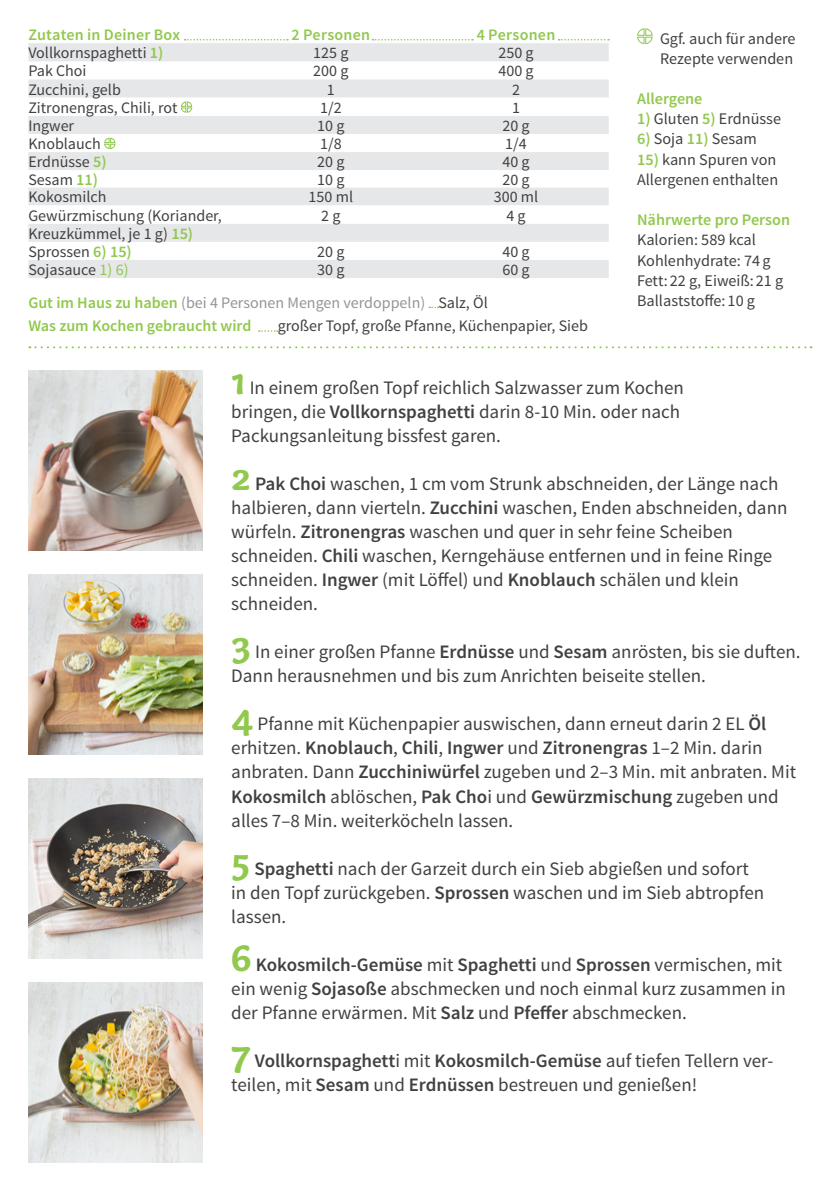
<style>
.page{position:relative;width:840px;height:1191px;background:#fff}
.page>*{position:absolute;margin:0;border:0;box-sizing:border-box;transform-origin:0 0}
.FRONT___BACK_Running{font:19px/24px "Source Sans Pro";color:#414042}
.BACK_Text_next_to_ta{font:16.2px/20.2px "Source Sans Pro";color:#414042}
.BACK_Text_next_to_ta-2{font:600 16.2px "Source Sans Pro";color:#91c84e}
.BACK_Table_Content_L{font:16px "Source Sans Pro";color:#414042}
.BACK_Table_Content_C{font:16px "Source Sans Pro";color:#414042}
.BACK_Table_Content_L-2{font:16px "Source Sans Pro";color:#939598}
.BACK_Table_Header_CE{font:600 16px "Source Sans Pro";letter-spacing:.015em;color:#91c84e}
.BACK_Table_Content_L-3{font:600 16px "Source Sans Pro";color:#91c84e}
.s1{font-weight:600;font-size:16.2px;color:#91c84e}
.s2{font-size:16.2px;color:#91c84e}
.s3{font-weight:600;color:#91c84e}
.s4{color:#414042}
.s5{font-family:"Capucine Basic";font-weight:700;font-size:40px;color:#91c84e}
.s6{font-weight:600}
</style>
<div class="page">
<div style="left:556px;top:38px;width:61px;height:12px;background:#000;opacity:.2"></div>
<svg style="left:558px;top:39px;width:50px;height:1px"></svg>
<div style="left:182px;top:38px;width:114px;height:12px;background:#000;opacity:.2"></div>
<svg style="left:184px;top:39px;width:104px;height:1px"></svg>
<div style="left:370px;top:38px;width:111px;height:12px;background:#000;opacity:.2"></div>
<svg style="left:372px;top:39px;width:101px;height:1px"></svg>
<img style="left:28px;top:982px;width:175px;height:180px">
<img style="left:28px;top:778px;width:175px;height:180px">
<img style="left:28px;top:574px;width:175px;height:180px">
<img style="left:28px;top:370px;width:175px;height:180px">
<svg style="left:29px;top:346px;width:782px;height:2px"></svg>
<svg style="left:637px;top:28px;width:16px;height:17px"></svg>
<svg style="left:28px;top:43px;width:580px;height:199px;fill:#e6e7e8"></svg>
<svg style="left:28px;top:98px;width:580px;height:126px"></svg>
<div style="left:28px;top:260px;width:580px;height:18px;background:#e6e7e8"></div>
<svg style="left:180px;top:101px;width:13px;height:12px"></svg>
<svg style="left:103px;top:137px;width:13px;height:13px"></svg>
<svg style="left:258px;top:330px;width:20px;height:2px"></svg>
<p class="BACK_Table_Header_CE" style="left:28px;top:25px;width:153px">Zutaten in Deiner Box</p>
<p class="BACK_Table_Header_CE" style="left:291px;top:25px;width:80px">2 Personen</p>
<p class="BACK_Table_Header_CE" style="left:476px;top:25px;width:80px">4 Personen</p>
<p class="BACK_Table_Content_L" style="left:28px;top:43px;width:136px">Vollkornspaghetti <span class="s1">1)</span></p>
<p class="BACK_Table_Content_C" style="left:313px;top:43px;width:37px">125 g</p>
<p class="BACK_Table_Content_C" style="left:498px;top:43px;width:37px">250 g</p>
<p class="BACK_Table_Content_L" style="left:28px;top:61px;width:60px">Pak Choi</p>
<p class="BACK_Table_Content_C" style="left:313px;top:61px;width:37px">200 g</p>
<p class="BACK_Table_Content_C" style="left:498px;top:61px;width:37px">400 g</p>
<p class="BACK_Table_Content_L" style="left:28px;top:79px;width:94px">Zucchini, gelb</p>
<p class="BACK_Table_Content_C" style="left:327px;top:79px;width:9px">1</p>
<p class="BACK_Table_Content_C" style="left:512px;top:79px;width:9px">2</p>
<p class="BACK_Table_Content_L" style="left:28px;top:98px;width:151px">Zitronengras, Chili, rot</p>
<p class="BACK_Table_Content_C" style="left:320px;top:97px;width:23px">1/2</p>
<p class="BACK_Table_Content_C" style="left:512px;top:97px;width:9px">1</p>
<p class="BACK_Table_Content_L" style="left:28px;top:116px;width:47px">Ingwer</p>
<p class="BACK_Table_Content_C" style="left:317px;top:116px;width:29px">10 g</p>
<p class="BACK_Table_Content_C" style="left:502px;top:116px;width:29px">20 g</p>
<p class="BACK_Table_Content_L" style="left:28px;top:134px;width:74px">Knoblauch</p>
<p class="BACK_Table_Content_C" style="left:320px;top:134px;width:23px">1/8</p>
<p class="BACK_Table_Content_C" style="left:505px;top:134px;width:23px">1/4</p>
<p class="BACK_Table_Content_L" style="left:28px;top:152px;width:80px">Erdnüsse <span class="s1">5)</span></p>
<p class="BACK_Table_Content_C" style="left:317px;top:152px;width:29px">20 g</p>
<p class="BACK_Table_Content_C" style="left:502px;top:152px;width:29px">40 g</p>
<p class="BACK_Table_Content_L" style="left:28px;top:170px;width:71px">Sesam <span class="s1">11)</span></p>
<p class="BACK_Table_Content_C" style="left:317px;top:169px;width:29px">10 g</p>
<p class="BACK_Table_Content_C" style="left:502px;top:169px;width:29px">20 g</p>
<p class="BACK_Table_Content_L" style="left:28px;top:187px;width:80px">Kokosmilch</p>
<p class="BACK_Table_Content_C" style="left:308px;top:187px;width:46px">150 ml</p>
<p class="BACK_Table_Content_C" style="left:493px;top:187px;width:46px">300 ml</p>
<p class="BACK_Table_Content_L" style="left:28px;top:205px;width:195px">Gewürzmischung (Koriander,</p>
<p class="BACK_Table_Content_C" style="left:321px;top:205px;width:21px">2 g</p>
<p class="BACK_Table_Content_C" style="left:506px;top:205px;width:21px">4 g</p>
<p class="BACK_Table_Content_L" style="left:28px;top:223px;width:166px">Kreuzkümmel, je 1 g) <span class="s1">15)</span></p>
<p class="BACK_Table_Content_L" style="left:28px;top:242px;width:105px">Sprossen <span class="s1">6) 15)</span></p>
<p class="BACK_Table_Content_C" style="left:317px;top:242px;width:29px">20 g</p>
<p class="BACK_Table_Content_C" style="left:502px;top:242px;width:29px">40 g</p>
<p class="BACK_Table_Content_L" style="left:28px;top:260px;width:102px">Sojasauce <span class="s2">1) 6)</span></p>
<p class="BACK_Table_Content_C" style="left:317px;top:260px;width:29px">30 g</p>
<p class="BACK_Table_Content_C" style="left:502px;top:260px;width:29px">60 g</p>
<p class="BACK_Table_Content_L-2" style="left:28px;top:292px;width:460px"><span class="s3">Gut im Haus zu haben</span> (bei 4 Personen Mengen verdoppeln) <span class="s4">Salz, Öl</span></p>
<p class="BACK_Table_Content_L-3" style="left:28px;top:316px;width:224px">Was zum Kochen gebraucht wird</p>
<p class="BACK_Table_Content_L" style="left:277px;top:316px;width:312px">großer Topf, große Pfanne, Küchenpapier, Sieb</p>
<p class="BACK_Text_next_to_ta" style="left:659px;top:29px;width:137px">Ggf. auch für andere<br>Rezepte verwenden</p>
<p class="BACK_Text_next_to_ta-2" style="left:636px;top:88px;width:67px">Allergene</p>
<p class="BACK_Text_next_to_ta" style="left:636px;top:109px;width:145px"><span class="s3">1)</span> Gluten <span class="s3">5)</span> Erdnüsse</p>
<p class="BACK_Text_next_to_ta" style="left:636px;top:129px;width:121px"><span class="s3">6)</span> Soja <span class="s3">11)</span> Sesam</p>
<p class="BACK_Text_next_to_ta" style="left:636px;top:149px;width:142px"><span class="s3">15)</span> kann Spuren von<br>Allergenen enthalten</p>
<p class="BACK_Text_next_to_ta-2" style="left:636px;top:210px;width:154px">Nährwerte pro Person</p>
<p class="BACK_Text_next_to_ta" style="left:636px;top:230px;width:120px">Kalorien: 589 kcal</p>
<p class="BACK_Text_next_to_ta" style="left:636px;top:250px;width:148px">Kohlenhydrate: 74g<br>Fett: 22 g, Eiweiß: 21 g</p>
<p class="BACK_Text_next_to_ta" style="left:636px;top:291px;width:119px">Ballaststoffe: 10 g</p>
<p class="FRONT___BACK_Running" style="left:231px;top:376px;width:454px"><span class="s5">1</span> In einem großen Topf reichlich Salzwasser zum Kochen bringen, die <span class="s6">Vollkornspaghetti</span> darin 8-10 Min. oder nach<br>Packungsanleitung bissfest garen.</p>
<p class="FRONT___BACK_Running" style="left:231px;top:472px;width:557px"><span class="s5">2</span> <span class="s6">Pak Choi</span> waschen, 1 cm vom Strunk abschneiden, der Länge nach halbieren, dann vierteln. <span class="s6">Zucchini</span> waschen, Enden abschneiden, dann würfeln. <span class="s6">Zitronengras</span> waschen und quer in sehr feine Scheiben schneiden. <span class="s6">Chili</span> waschen, Kerngehäuse entfernen und in feine Ringe schneiden. <span class="s6">Ingwer</span> (mit Löffel) und <span class="s6">Knoblauch</span> schälen und klein schneiden.</p>
<p class="FRONT___BACK_Running" style="left:231px;top:640px;width:570px"><span class="s5">3</span> In einer großen Pfanne <span class="s6">Erdnüsse</span> und <span class="s6">Sesam</span> anrösten, bis sie duften.<br>Dann herausnehmen und bis zum Anrichten beiseite stellen.</p>
<p class="FRONT___BACK_Running" style="left:231px;top:712px;width:566px"><span class="s5">4</span> Pfanne mit Küchenpapier auswischen, dann erneut darin 2 EL <span class="s6">Öl </span>erhitzen. <span class="s6">Knoblauch</span>, <span class="s6">Chili</span>, <span class="s6">Ingwer</span> und <span class="s6">Zitronengras</span> 1–2 Min. darin anbraten. Dann <span class="s6">Zucchiniwürfel</span> zugeben und 2–3 Min. mit anbraten. Mit <span class="s6">Kokosmilch</span> ablöschen, <span class="s6">Pak Cho</span>i und <span class="s6">Gewürzmischung</span> zugeben und alles 7–8 Min. weiterköcheln lassen.</p>
<p class="FRONT___BACK_Running" style="left:231px;top:856px;width:534px"><span class="s5">5</span> <span class="s6">Spaghetti</span> nach der Garzeit durch ein Sieb abgießen und sofort in den Topf zurückgeben. <span class="s6">Sprossen</span> waschen und im Sieb abtropfen lassen.</p>
<p class="FRONT___BACK_Running" style="left:231px;top:952px;width:556px"><span class="s5">6</span> <span class="s6">Kokosmilch-Gemüse</span> mit <span class="s6">Spaghetti</span> und <span class="s6">Sprossen</span> vermischen, mit ein wenig <span class="s6">Sojasoße</span> abschmecken und noch einmal kurz zusammen in der Pfanne erwärmen. Mit <span class="s6">Salz</span> und <span class="s6">Pfeffer</span> abschmecken.</p>
<p class="FRONT___BACK_Running" style="left:231px;top:1048px;width:543px"><span class="s5">7</span> <span class="s6">Vollkornspaghett</span>i mit <span class="s6">Kokosmilch-Gemüse</span> auf tiefen Tellern ver&shy;teilen, mit <span class="s6">Sesam</span> und <span class="s6">Erdnüssen</span> bestreuen und genießen!</p>
</div>
